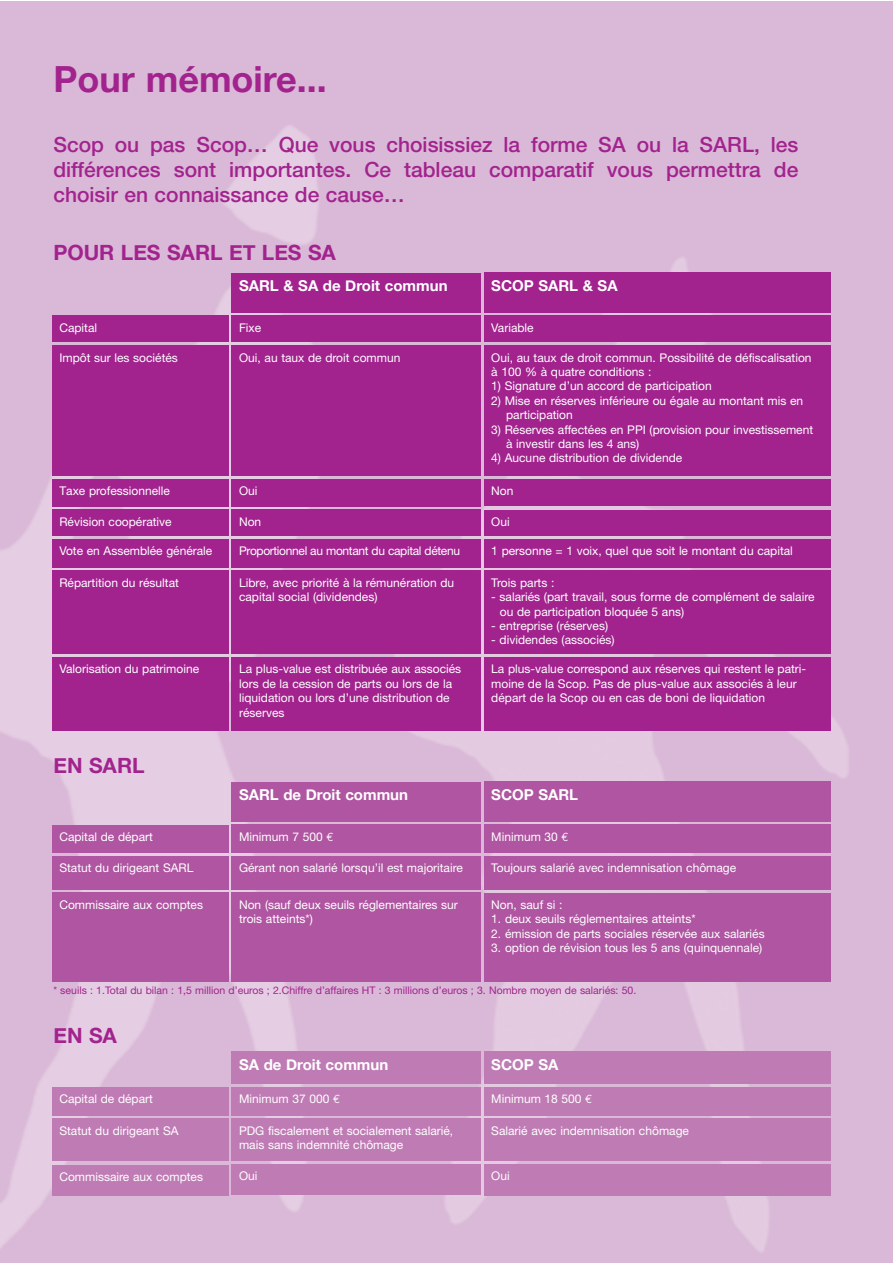
<style>
.page{position:relative;width:893px;height:1263px;background:#fff}
.page>*{position:absolute;margin:0;border:0;box-sizing:border-box;transform-origin:0 0}
.t1{font:700 36px "Helvetica Neue";color:#a2238e}
.t2{font:500 21px/25.2px "Helvetica Neue";color:#a2238e;text-align:justify}
.t3{font:700 21px "Helvetica Neue";color:#a2238e}
.t4{font:700 15px "Helvetica Neue";color:#fff}
.t5{font:12px/14.4px "Helvetica Neue";color:#fff}
.t6{font:12px "Helvetica Neue";letter-spacing:-.03em;color:#fff}
.t7{font:10.5px "Helvetica Neue";color:#a2238e}
.s1{font-family:"Euro Mono"}
</style>
<div class="page">
<img style="left:0;top:1px;width:893px;height:1262px">
<div style="left:52px;top:316px;width:176px;height:26px;background:#a2238e"></div>
<div style="left:52px;top:657px;width:176px;height:74px;background:#a2238e"></div>
<div style="left:232px;top:657px;width:249px;height:74px;background:#a2238e"></div>
<div style="left:232px;top:316px;width:249px;height:26px;background:#a2238e"></div>
<div style="left:484px;top:316px;width:347px;height:26px;background:#a2238e"></div>
<div style="left:484px;top:657px;width:347px;height:74px;background:#a2238e"></div>
<div style="left:52px;top:825px;width:176px;height:28px;background:#af55a1"></div>
<div style="left:232px;top:825px;width:249px;height:28px;background:#af55a1"></div>
<div style="left:484px;top:825px;width:347px;height:28px;background:#af55a1"></div>
<div style="left:52px;top:856px;width:176px;height:34px;background:#af55a1"></div>
<div style="left:232px;top:856px;width:249px;height:34px;background:#af55a1"></div>
<div style="left:484px;top:856px;width:347px;height:34px;background:#af55a1"></div>
<div style="left:52px;top:893px;width:176px;height:89px;background:#af55a1"></div>
<div style="left:232px;top:893px;width:249px;height:89px;background:#af55a1"></div>
<div style="left:484px;top:893px;width:347px;height:89px;background:#af55a1"></div>
<div style="left:52px;top:1165px;width:176px;height:30px;background:#bf7bb4"></div>
<div style="left:232px;top:1164px;width:249px;height:31px;background:#bf7bb4"></div>
<div style="left:484px;top:1164px;width:347px;height:31px;background:#bf7bb4"></div>
<div style="left:52px;top:1119px;width:176px;height:42px;background:#bf7bb4"></div>
<div style="left:232px;top:1119px;width:249px;height:42px;background:#bf7bb4"></div>
<div style="left:484px;top:1119px;width:347px;height:42px;background:#bf7bb4"></div>
<div style="left:52px;top:1087px;width:176px;height:29px;background:#bf7bb4"></div>
<div style="left:232px;top:1087px;width:249px;height:29px;background:#bf7bb4"></div>
<div style="left:484px;top:1087px;width:347px;height:29px;background:#bf7bb4"></div>
<div style="left:232px;top:1051px;width:249px;height:33px;background:#bf7bb4"></div>
<div style="left:484px;top:1052px;width:347px;height:32px;background:#bf7bb4"></div>
<div style="left:52px;top:345px;width:176px;height:131px;background:#a2238e"></div>
<div style="left:232px;top:345px;width:249px;height:131px;background:#a2238e"></div>
<div style="left:232px;top:273px;width:249px;height:40px;background:#a2238e"></div>
<div style="left:484px;top:273px;width:347px;height:40px;background:#a2238e"></div>
<div style="left:232px;top:782px;width:249px;height:39px;background:#af55a1"></div>
<div style="left:484px;top:781px;width:347px;height:40px;background:#af55a1"></div>
<div style="left:484px;top:345px;width:347px;height:131px;background:#a2238e"></div>
<div style="left:52px;top:479px;width:176px;height:27px;background:#a2238e"></div>
<div style="left:232px;top:479px;width:249px;height:27px;background:#a2238e"></div>
<div style="left:484px;top:509px;width:347px;height:26px;background:#a2238e"></div>
<div style="left:484px;top:479px;width:347px;height:27px;background:#a2238e"></div>
<div style="left:232px;top:509px;width:249px;height:27px;background:#a2238e"></div>
<div style="left:52px;top:509px;width:176px;height:27px;background:#a2238e"></div>
<div style="left:52px;top:539px;width:176px;height:28px;background:#a2238e"></div>
<div style="left:232px;top:539px;width:249px;height:28px;background:#a2238e"></div>
<div style="left:484px;top:539px;width:347px;height:28px;background:#a2238e"></div>
<div style="left:52px;top:571px;width:176px;height:83px;background:#a2238e"></div>
<div style="left:232px;top:571px;width:249px;height:83px;background:#a2238e"></div>
<div style="left:484px;top:571px;width:347px;height:83px;background:#a2238e"></div>
<h1 class="t1" style="left:53px;top:57px;width:275px">Pour mémoire...</h1>
<h2 class="t2" style="left:53px;top:133px;width:746px">Scop ou pas Scop… Que vous choisissiez la forme SA ou la SARL, les différences sont importantes. Ce tableau comparatif vous permettra de choisir en connaissance de cause…</h2>
<h2 class="t3" style="left:53px;top:240px;width:284px">POUR LES SARL ET LES SA</h2>
<p class="t5" style="left:59px;top:322px;width:39px">Capital</p>
<p class="t4" style="left:239px;top:277px;width:210px">SARL &amp; SA de Droit commun</p>
<p class="t4" style="left:491px;top:276px;width:128px">SCOP SARL &amp; SA</p>
<p class="t5" style="left:239px;top:322px;width:24px">Fixe</p>
<p class="t5" style="left:491px;top:322px;width:44px">Variable</p>
<p class="t5" style="left:59px;top:351px;width:120px">Impôt sur les sociétés</p>
<p class="t5" style="left:239px;top:351px;width:163px">Oui, au taux de droit commun</p>
<p class="t5" style="left:59px;top:485px;width:112px">Taxe professionnelle</p>
<p class="t5" style="left:239px;top:485px;width:20px">Oui</p>
<p class="t5" style="left:491px;top:351px;width:322px">Oui, au taux de droit commun. Possibilité de défiscalisation à 100 % à quatre conditions :</p>
<p class="t5" style="left:491px;top:380px;width:222px">1) Signature d’un accord de participation</p>
<p class="t5" style="left:506px;top:394px;width:298px;text-indent:-15px">2) Mise en réserves inférieure ou égale au montant mis en participation</p>
<p class="t5" style="left:506px;top:423px;width:308px;text-indent:-15px">3) Réserves affectées en PPI (provision pour investissement à investir dans les 4 ans)</p>
<p class="t5" style="left:491px;top:452px;width:192px">4) Aucune distribution de dividende</p>
<p class="t5" style="left:491px;top:485px;width:24px">Non</p>
<p class="t5" style="left:59px;top:515px;width:114px">Révision coopérative</p>
<p class="t5" style="left:239px;top:515px;width:24px">Non</p>
<p class="t5" style="left:59px;top:544px;width:154px">Vote en Assemblée générale</p>
<p class="t6" style="left:239px;top:546px;width:222px">Proportionnel au montant du capital détenu</p>
<p class="t5" style="left:491px;top:544px;width:303px">1 personne = 1 voix, quel que soit le montant du capital</p>
<p class="t5" style="left:59px;top:576px;width:121px">Répartition du résultat</p>
<p class="t5" style="left:239px;top:576px;width:217px">Libre, avec priorité à la rémunération du capital social (dividendes)</p>
<p class="t5" style="left:491px;top:576px;width:65px">Trois parts :</p>
<p class="t5" style="left:491px;top:515px;width:20px">Oui</p>
<p class="t5" style="left:500px;top:591px;width:316px;text-indent:-9px">- salariés (part travail, sous forme de complément de salaire ou de participation bloquée 5 ans)</p>
<p class="t5" style="left:491px;top:620px;width:118px">- entreprise (réserves)</p>
<p class="t5" style="left:491px;top:634px;width:125px">- dividendes (associés)</p>
<p class="t5" style="left:59px;top:663px;width:141px">Valorisation du patrimoine</p>
<p class="t5" style="left:239px;top:663px;width:224px">La plus-value est distribuée aux associés lors de la cession de parts ou lors de la liquidation ou lors d’une distribution de réserves</p>
<h2 class="t3" style="left:53px;top:752px;width:93px">EN SARL</h2>
<p class="t5" style="left:491px;top:663px;width:316px">La plus-value correspond aux réserves qui restent le patri&shy;moine de la Scop. Pas de plus-value aux associés à leur départ de la Scop ou en cas de boni de liquidation</p>
<p class="t4" style="left:239px;top:785px;width:170px">SARL de Droit commun</p>
<p class="t4" style="left:491px;top:785px;width:88px">SCOP SARL</p>
<p class="t5" style="left:59px;top:831px;width:95px">Capital de départ</p>
<p class="t5" style="left:239px;top:831px;width:96px">Minimum 7 500 <span class="s1">€</span></p>
<p class="t5" style="left:491px;top:831px;width:79px">Minimum 30 <span class="s1">€</span></p>
<p class="t5" style="left:59px;top:862px;width:136px">Statut du dirigeant SARL</p>
<p class="t5" style="left:239px;top:862px;width:225px">Gérant non salarié lorsqu’il est majoritaire</p>
<p class="t5" style="left:491px;top:862px;width:246px">Toujours salarié avec indemnisation chômage</p>
<p class="t5" style="left:59px;top:898px;width:145px">Commissaire aux comptes</p>
<p class="t5" style="left:239px;top:898px;width:220px">Non (sauf deux seuils réglementaires sur trois atteints*)</p>
<p class="t5" style="left:491px;top:899px;width:73px">Non, sauf si :</p>
<p class="t5" style="left:491px;top:913px;width:206px">1. deux seuils réglementaires atteints*</p>
<p class="t5" style="left:491px;top:927px;width:275px">2. émission de parts sociales réservée aux salariés</p>
<p class="t5" style="left:491px;top:942px;width:272px">3. option de révision tous les 5 ans (quinquennale)</p>
<p class="t7" style="left:53px;top:986px;width:584px">* seuils : 1.Total du bilan : 1,5 million d’euros ; 2.Chiffre d’affaires HT : 3 millions d’euros ; 3. Nombre moyen de salariés: 50.</p>
<h2 class="t3" style="left:53px;top:1022px;width:65px">EN SA</h2>
<p class="t4" style="left:239px;top:1055px;width:151px">SA de Droit commun</p>
<p class="t4" style="left:491px;top:1055px;width:69px">SCOP SA</p>
<p class="t5" style="left:59px;top:1093px;width:95px">Capital de départ</p>
<p class="t5" style="left:239px;top:1093px;width:103px">Minimum 37 000 <span class="s1">€</span></p>
<p class="t5" style="left:491px;top:1093px;width:103px">Minimum 18 500 <span class="s1">€</span></p>
<p class="t5" style="left:59px;top:1124px;width:121px">Statut du dirigeant SA</p>
<p class="t5" style="left:239px;top:1124px;width:216px">PDG fiscalement et socialement salarié, mais sans indemnité chômage</p>
<p class="t5" style="left:491px;top:1124px;width:199px">Salarié avec indemnisation chômage</p>
<p class="t5" style="left:59px;top:1170px;width:145px">Commissaire aux comptes</p>
<p class="t5" style="left:239px;top:1170px;width:20px">Oui</p>
<p class="t5" style="left:491px;top:1170px;width:20px">Oui</p>
</div>
